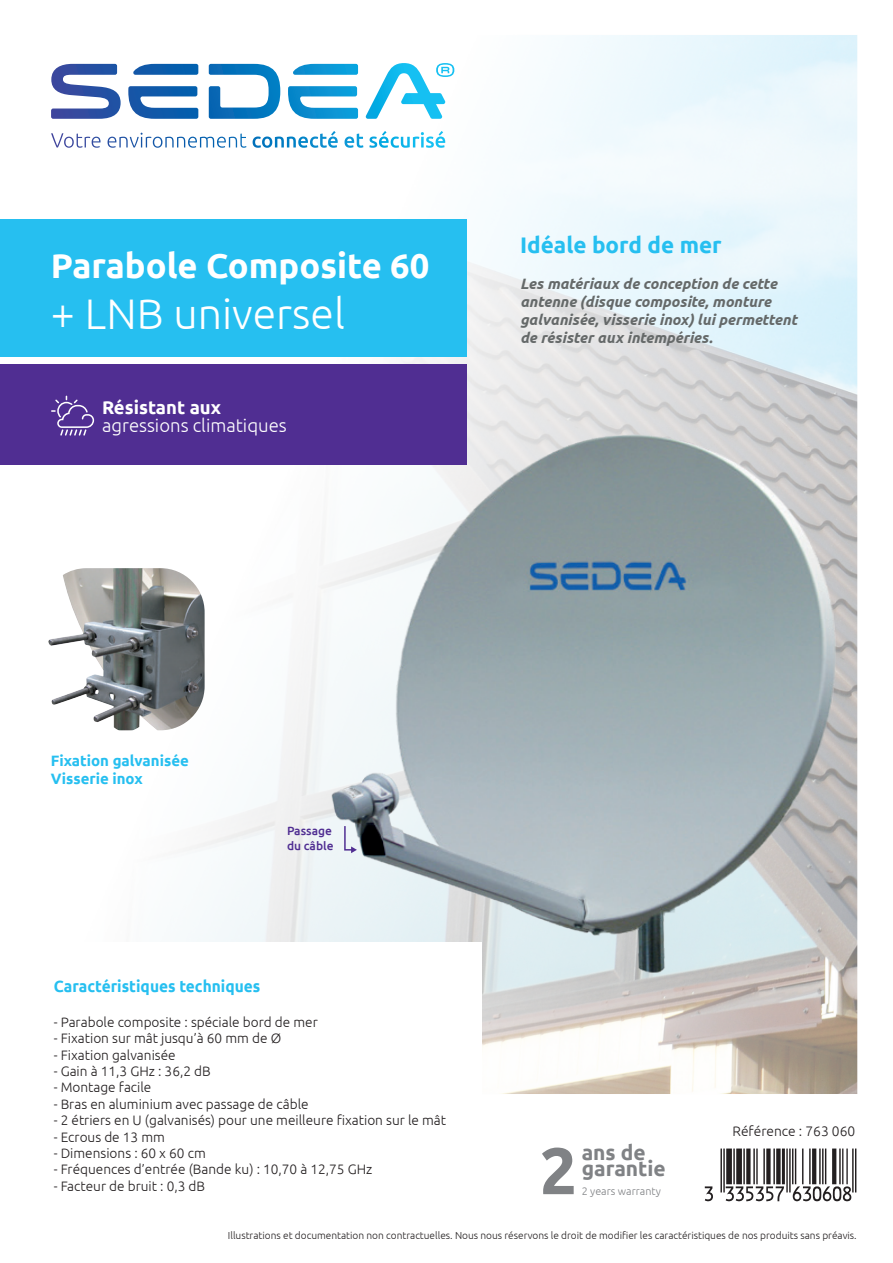
<style>
.page{position:relative;width:893px;height:1263px;background:#fff}
.page>*{position:absolute;margin:0;border:0;box-sizing:border-box;transform-origin:0 0}
.t1{font:700 65.7px "Ubuntu";color:#808285}
.t2{font:53.55px "Ean P36 G";color:#231f20}
.t3{font:300 42.75px "Ubuntu";color:#fff}
.t4{font:700 34.5px "Ubuntu";color:#fff}
.t5{font:700 22.5px "Ubuntu";color:#26bff0}
.t6{font:700 21px/16.2px "Ubuntu";color:#808285}
.t7{font:300 18.45px "Ubuntu";color:#fff}
.t8{font:700 18.45px "Ubuntu";color:#fff}
.t9{font:700 16.35px "Ubuntu";color:#26bff0;scale:.95 1}
.t10{font:italic 700 15px/18px "Ubuntu";color:#656969}
.t11{font:700 15px/18px "Ubuntu";color:#26bff0}
.t12{font:300 13.8px "Ubuntu";color:#231f20}
.t13{font:300 13.65px "Ubuntu";color:#231f20}
.t14{font:500 12px/14.4px "Ubuntu";color:#502e92}
.t15{font:300 10.8px "Ubuntu";color:#808285}
.t16{font:300 10.05px "Ubuntu";color:#231f20}
</style>
<div class="page">
<img style="left:0;top:35px;width:858px;height:1059px">
<div style="left:0;top:364px;width:466px;height:100px;background:#502e92"></div>
<div style="left:0;top:219px;width:466px;height:137px;background:#26bff0"></div>
<svg style="left:133px;top:64px;width:65px;height:11px"></svg>
<svg style="left:128px;top:86px;width:70px;height:33px"></svg>
<svg style="left:292px;top:64px;width:66px;height:11px"></svg>
<svg style="left:288px;top:86px;width:70px;height:33px"></svg>
<svg style="left:209px;top:64px;width:71px;height:55px"></svg>
<svg style="left:365px;top:63px;width:89px;height:56px"></svg>
<svg style="left:51px;top:64px;width:70px;height:55px"></svg>
<svg style="left:51px;top:133px;width:50px;height:15px"></svg>
<svg style="left:108px;top:133px;width:138px;height:15px"></svg>
<svg style="left:253px;top:131px;width:85px;height:17px"></svg>
<svg style="left:345px;top:134px;width:18px;height:14px"></svg>
<svg style="left:369px;top:131px;width:76px;height:17px"></svg>
<div style="left:0;top:942px;width:481px;height:228px;background:#fff"></div>
<svg style="left:51px;top:396px;width:43px;height:40px"></svg>
<div style="left:42px;top:568px;width:163px;height:162px;background:#fff;border-radius:44px"></div>
<img style="left:48px;top:568px;width:157px;height:162px">
<img style="left:308px;top:369px;width:547px;height:670px">
<h3 class="t4" style="left:51px;top:244px;width:380px">Parabole Composite 60</h3>
<h3 class="t3" style="left:51px;top:288px;width:295px">+ LNB universel</h3>
<h3 class="t8" style="left:102px;top:396px;width:120px">Résistant aux</h3>
<h3 class="t7" style="left:102px;top:415px;width:186px">agressions climatiques</h3>
<h3 class="t5" style="left:520px;top:231px;width:203px">Idéale bord de mer</h3>
<p class="t10" style="left:520px;top:274px;width:278px">Les matériaux de conception de cette antenne (disque composite, monture galvanisée, visserie inox) lui permettent de résister aux intempéries.</p>
<p class="t11" style="left:51px;top:751px;width:139px">Fixation galvanisée<br>Visserie inox</p>
<p class="t14" style="left:287px;top:823px;width:48px">Passage du câble</p>
<p class="t9" style="left:54px;top:976px;width:219px">Caractéristiques techniques</p>
<p class="t13" style="left:54px;top:1014px;width:266px">- Parabole composite : spéciale bord de mer</p>
<p class="t13" style="left:54px;top:1030px;width:229px">- Fixation sur mât jusqu’à 60 mm de Ø</p>
<p class="t13" style="left:54px;top:1046px;width:123px">- Fixation galvanisée</p>
<p class="t13" style="left:54px;top:1063px;width:159px">- Gain à 11,3 GHz : 36,2 dB</p>
<p class="t13" style="left:54px;top:1079px;width:99px">- Montage facile</p>
<p class="t13" style="left:54px;top:1096px;width:256px">- Bras en aluminium avec passage de câble</p>
<p class="t13" style="left:54px;top:1112px;width:394px">- 2 étriers en U (galvanisés) pour une meilleure fixation sur le mât</p>
<p class="t13" style="left:54px;top:1128px;width:113px">- Ecrous de 13 mm</p>
<p class="t13" style="left:54px;top:1145px;width:154px">- Dimensions : 60 x 60 cm</p>
<p class="t13" style="left:54px;top:1161px;width:320px">- Fréquences d’entrée (Bande ku) : 10,70 à 12,75 GHz</p>
<p class="t13" style="left:54px;top:1178px;width:153px">- Facteur de bruit : 0,3 dB</p>
<h1 class="t1" style="left:540px;top:1131px;width:39px">2</h1>
<h3 class="t6" style="left:582px;top:1144px;width:86px">ans de garantie</h3>
<p class="t15" style="left:582px;top:1185px;width:81px">2 years warranty</p>
<p class="t12" style="left:732px;top:1123px;width:124px">Référence : 763 060</p>
<h2 class="t2" style="left:705px;top:1148px;width:153px">&amp;:DDPNPH=[XU[U]:</h2>
<p class="t16" style="left:228px;top:1229px;width:630px">Illustrations et documentation non contractuelles. Nous nous réservons le droit de modifier les caractéristiques de nos produits sans préavis.</p>
</div>
